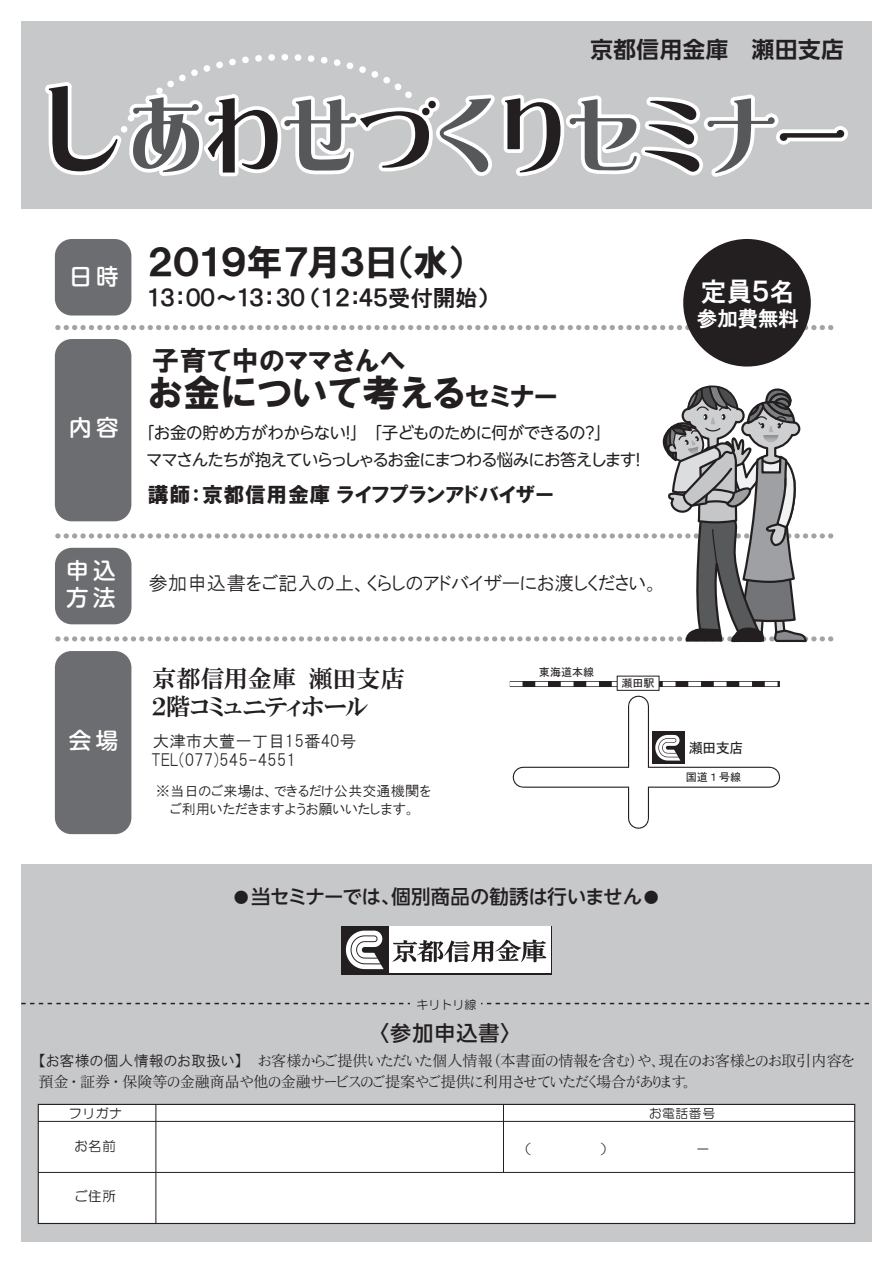
<style>
.page{position:relative;width:893px;height:1263px;background:#fff}
.page>*{position:absolute;margin:0;border:0;box-sizing:border-box;transform-origin:0 0}
.t1{font:37.5px "HGP Soei Kakugothic UB";letter-spacing:.025em;color:#231f20}
.t2{font:36px "HGP Soei Kakugothic UB";letter-spacing:-.065em;color:#231f20}
.t3{font:27px "HGP Soei Kakugothic UB";letter-spacing:.025em;color:#231f20}
.t4{font:26.1px "HGP Gothic E";color:#fff}
.t5{font:24px/28.5px "HGP Mincho E";letter-spacing:.005em;color:#231f20}
.t6{font:22.5px "HGP Gothic E";color:#231f20}
.t7{font:700 22.5px "UD Shin Go NT Pro De";letter-spacing:.025em;color:#231f20}
.t8{font:500 22.5px/27px "UD Shin M Go Pro";letter-spacing:.2em;color:#fff}
.t9{font:21px "HGP Soei Kakugothic UB";letter-spacing:.025em;color:#231f20}
.t10{font:500 21px "UD Shin Go NT Pro";letter-spacing:.05em;color:#231f20}
.t11{font:20.85px "HGP Gothic E";letter-spacing:-.025em;color:#fff}
.t12{font:19.5px "HGP Gothic M";color:#231f20}
.t13{font:500 19.5px "UD Shin Go NT Pro";letter-spacing:-.015em;color:#231f20}
.t14{font:16.5px/27px "UD Shin M Go Pro";letter-spacing:-.055em;color:#231f20}
.t15{font:16.5px/19.5px "HGP Gothic M";color:#231f20}
.t16{font:15px/21px "DF Mincho P Std W3";letter-spacing:-.075em;color:#231f20}
.t17{font:14.25px/18px "HGP Gothic M";color:#231f20}
.t18{font:14.25px "MS Gothic";color:#231f20}
.t19{font:13.5px "HG Maru Gothic MPRO";letter-spacing:.05em;color:#231f20}
.t20{font:12.75px "HG Maru Gothic MPRO";letter-spacing:.05em;color:#231f20}
.t21{font:12px "HG Maru Gothic MPRO";color:#231f20}
.t22{font:11.1px "MS Gothic";color:#231f20}
.s1{font-size:27px}
.s2{font-size:15px}
.s3{font-family:"HGP Gothic M"}
</style>
<div class="page">
<div style="left:21px;top:864px;width:851px;height:378px;background:#c7c8ca"></div>
<div style="left:21px;top:21px;width:851px;height:188px;background:#c7c8ca"></div>
<svg style="left:45px;top:54px;width:803px;height:123px"></svg>
<div style="left:422px;top:108px;width:8px;height:7px;background:#231f20;border-radius:50%"></div>
<div style="left:428px;top:101px;width:8px;height:7px;background:#231f20;border-radius:50%"></div>
<div style="left:341px;top:926px;width:211px;height:48px;background:#231f20"></div>
<div style="left:390px;top:926px;width:161px;height:47px;background:#fff"></div>
<svg style="left:393px;top:939px;width:153px;height:23px"></svg>
<svg style="left:346px;top:930px;width:38px;height:39px"></svg>
<svg style="left:21px;top:1003px;width:848px;height:1px"></svg>
<div style="left:410px;top:996px;width:70px;height:16px;background:#c7c8ca"></div>
<div style="left:38px;top:1104px;width:817px;height:120px;background:#fff;border:1px solid #231f20"></div>
<hr style="left:156px;top:1104px;width:1px;height:119px;background:#231f20">
<hr style="left:503px;top:1104px;width:1px;height:68px;background:#231f20">
<hr style="left:38px;top:1172px;width:817px;height:1px;background:#231f20">
<hr style="left:38px;top:1121px;width:817px;height:1px;background:#231f20">
<svg style="left:58px;top:325px;width:776px;height:5px"></svg>
<div style="left:55px;top:239px;width:76px;height:76px;background:#6c6d70;border-radius:17px"></div>
<div style="left:55px;top:548px;width:77px;height:76px;background:#6c6d70;border-radius:17px"></div>
<div style="left:55px;top:339px;width:76px;height:182px;background:#6c6d70;border-radius:17px"></div>
<div style="left:55px;top:651px;width:76px;height:183px;background:#6c6d70;border-radius:17px"></div>
<div style="left:683px;top:239px;width:128px;height:128px;background:#231f20;border-radius:50%"></div>
<svg style="left:58px;top:385px;width:776px;height:436px"></svg>
<h3 class="t7" style="left:590px;top:31px;width:255px">京都信用金庫　瀬田支店</h3>
<h3 class="t8" style="left:69px;top:261px;width:51px">日時</h3>
<h3 class="t8" style="left:69px;top:413px;width:51px">内容</h3>
<h3 class="t8" style="left:66px;top:555px;width:51px">申込方法</h3>
<h3 class="t8" style="left:69px;top:725px;width:51px">会場</h3>
<h2 class="t2" style="left:147px;top:244px;width:317px">２０１９年７月３日（水）</h2>
<h3 class="t6" style="left:147px;top:287px;width:343px">１３：００～１３：３ ０（１２：４５受付開始）</h3>
<h3 class="t4" style="left:700px;top:279px;width:96px">定員５名</h3>
<h3 class="t11" style="left:697px;top:308px;width:104px">参加費無料</h3>
<h3 class="t3" style="left:152px;top:347px;width:255px">子育て中のママさんへ</h3>
<h1 class="t1" style="left:148px;top:374px;width:411px">お金について考える<span class="s1">セミナー</span></h1>
<p class="t14" style="left:146px;top:419px;width:502px;text-indent:-8px">「お金の貯め方がわからない！」　「子どものために何ができるの？」<br>ママさんたちが抱えていらっしゃるお金にまつわる悩みにお答えします！</p>
<h3 class="t9" style="left:148px;top:483px;width:407px">講師：京都信用金庫ライフプランアドバイザー</h3>
<h3 class="t12" style="left:148px;top:573px;width:512px">参加申込書をご記入の上、くらしのアドバイザーにお渡しください。</h3>
<h3 class="t5" style="left:152px;top:664px;width:254px">京都信用金庫　瀬田支店<br>２階コミュニティホール</h3>
<p class="t15" style="left:151px;top:731px;width:207px">大津市大萱一丁目15番40号<br>TEL(077)545-4551</p>
<p class="t17" style="left:156px;top:782px;width:277px">※当日のご来場は、できるだけ公共交通機関を　 ご利用いただきますようお願いいたします。</p>
<p class="t22" style="left:539px;top:667px;width:57px">東海道本線</p>
<p class="t22" style="left:621px;top:678px;width:35px">瀬田駅</p>
<p class="t18" style="left:689px;top:741px;width:56px">瀬田支店</p>
<p class="t22" style="left:683px;top:772px;width:57px">東海道本線</p>
<p class="t22" style="left:686px;top:772px;width:57px">国道１号線</p>
<h3 class="t13" style="left:234px;top:881px;width:426px"><span class="s2">●</span> 当セミナーでは、個別商品の勧誘は行いません <span class="s2">●</span></h3>
<p class="t21" style="left:416px;top:999px;width:61px">キリトリ線</p>
<h3 class="t10" style="left:368px;top:1016px;width:155px">〈参加申込書〉</h3>
<p class="t16" style="left:38px;top:1050px;width:819px"><span class="s3">【お客様の個人情報のお取扱い】</span> お客様からご提供いただいた個人情報（本書面の情報を含む）や、現在のお客様とのお取引内容を預金・証券・保険等の金融商品や他の金融サービスのご提案やご提供に利用させていただく場合があります。</p>
<p class="t20" style="left:69px;top:1107px;width:54px">フリガナ</p>
<p class="t20" style="left:649px;top:1107px;width:68px">お電話番号</p>
<p class="t19" style="left:74px;top:1140px;width:43px">お名前</p>
<p class="t19" style="left:74px;top:1190px;width:43px">ご住所</p>
</div>
